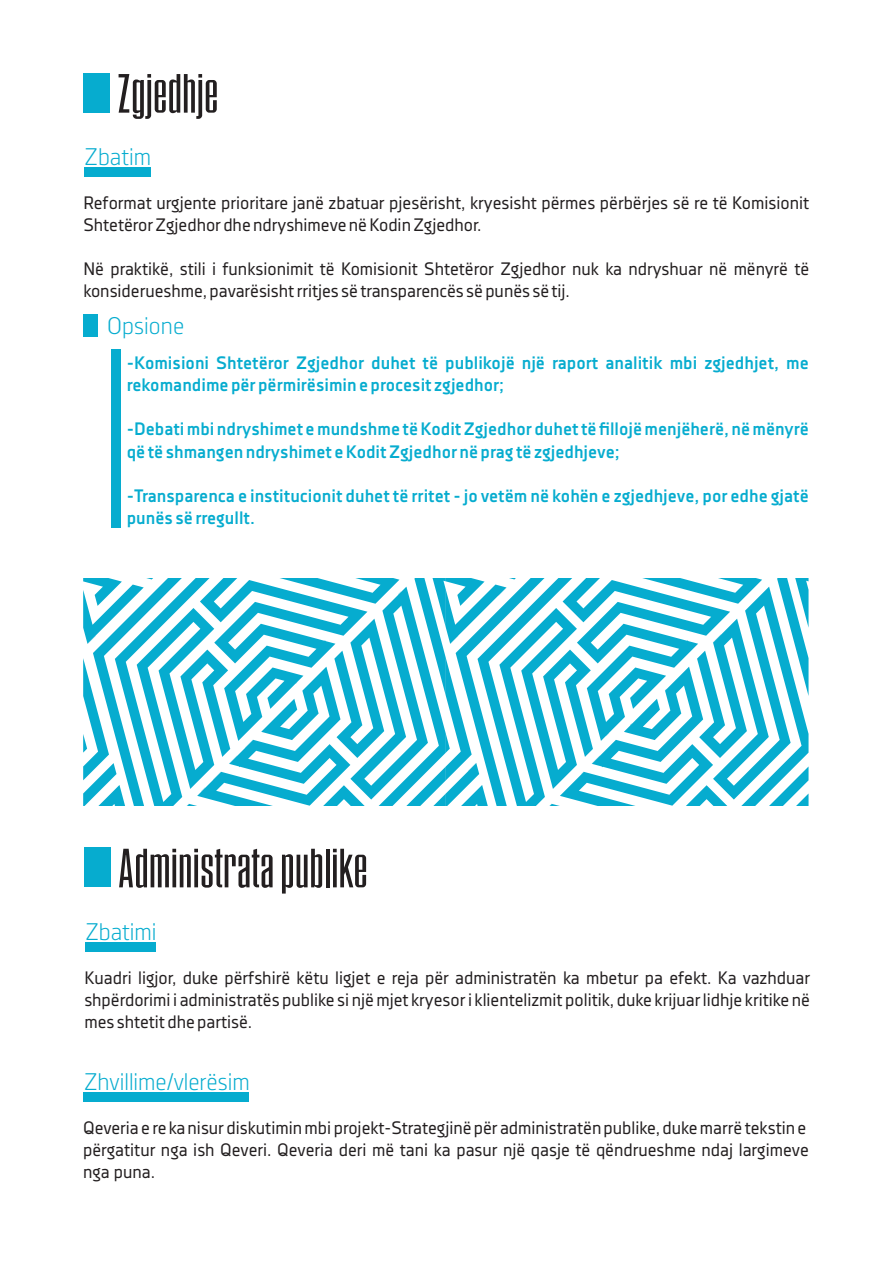
<style>
.page{position:relative;width:893px;height:1263px;background:#fff}
.page>*{position:absolute;margin:0;border:0;box-sizing:border-box;transform-origin:0 0}
.t1{font:54px "Chupada";color:#231f20}
.t2{font:24px "Decima Nova Pro Lt";color:#06accf}
.t3{font:18px/22.2px "Decima Nova Pro";color:#231f20}
.t4{font:700 18px/22.2px "Decima Nova Pro";color:#06accf}
</style>
<div class="page">
<svg style="left:83px;top:578px;width:725px;height:228px"></svg>
<div style="left:83px;top:73px;width:27px;height:39px;background:#06accf"></div>
<div style="left:84px;top:167px;width:67px;height:9px;background:#06accf"></div>
<div style="left:84px;top:314px;width:14px;height:22px;background:#06accf"></div>
<div style="left:111px;top:349px;width:9px;height:179px;background:#06accf"></div>
<div style="left:84px;top:847px;width:26px;height:40px;background:#06accf"></div>
<div style="left:85px;top:942px;width:70px;height:9px;background:#06accf"></div>
<div style="left:84px;top:1092px;width:165px;height:9px;background:#06accf"></div>
<h1 class="t1" style="left:117px;top:72px;width:103px">Zgjedhje</h1>
<h2 class="t2" style="left:85px;top:147px;width:68px">Zbatim</h2>
<p class="t3" style="left:83px;top:193px;width:727px">Reformat urgjente prioritare janë zbatuar pjesërisht, kryesisht përmes përbërjes së re të Komisionit<br>Shtetëror Zgjedhor dhe ndryshimeve në Kodin Zgjedhor.</p>
<p class="t3" style="left:83px;top:260px;width:727px">Në praktikë, stili i funksionimit të Komisionit Shtetëror Zgjedhor nuk ka ndryshuar në mënyrë të konsiderueshme, pavarësisht rritjes së transparencës së punës së tij.</p>
<h2 class="t2" style="left:107px;top:316px;width:79px">Opsione</h2>
<p class="t4" style="left:127px;top:353px;width:683px">-Komisioni Shtetëror Zgjedhor duhet të publikojë një raport analitik mbi zgjedhjet, me rekomandime për përmirësimin e procesit zgjedhor;</p>
<p class="t4" style="left:127px;top:420px;width:683px">-Debati mbi ndryshimet e mundshme të Kodit Zgjedhor duhet të fillojë menjëherë, në mënyrë që të shmangen ndryshimet e Kodit Zgjedhor në prag të zgjedhjeve;</p>
<p class="t4" style="left:127px;top:486px;width:683px">-Transparenca e institucionit duhet të rritet - jo vetëm në kohën e zgjedhjeve, por edhe gjatë punës së rregullt.</p>
<h1 class="t1" style="left:118px;top:847px;width:252px">Administrata publike</h1>
<h2 class="t2" style="left:85px;top:921px;width:73px">Zbatimi</h2>
<p class="t3" style="left:84px;top:968px;width:727px;text-align:justify">Kuadri ligjor, duke përfshirë këtu ligjet e reja për administratën ka mbetur pa efekt. Ka vazhduar shpërdorimi i administratës publike si një mjet kryesor i klientelizmit politik, duke krijuar lidhje kritike në mes shtetit dhe partisë.</p>
<h2 class="t2" style="left:84px;top:1072px;width:167px">Zhvillime/vlerësim</h2>
<p class="t3" style="left:83px;top:1118px;width:727px">Qeveria e rekanisur diskutimin mbi projekt-Strategjinëpër administratënpublike,dukemarrë tekstin e përgatitur nga ish Qeveri. Qeveria deri më tani ka pasur një qasje të qëndrueshme ndaj largimeve nga puna.</p>
</div>
